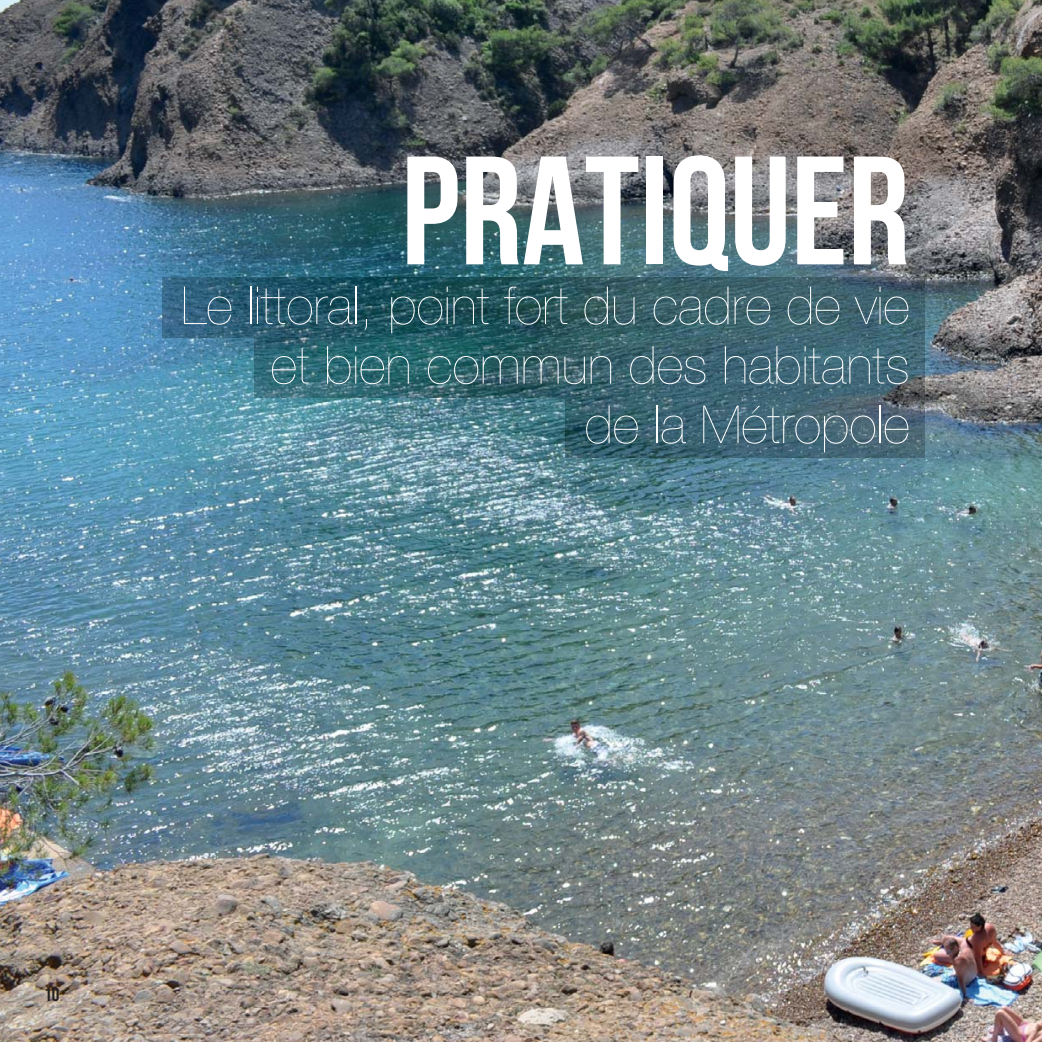
<style>
.page{position:relative;width:1042px;height:1042px;background:#fff}
.page>*{position:absolute;margin:0;border:0;box-sizing:border-box;transform-origin:0 0}
.t1{font:700 154px "Bebas Neue";color:#fff}
.t2{font:200 52.5px/59.5px "Helvetica Neue";color:#fff;text-align:right}
.t3{font:700 19.25px "Bebas Neue";color:#231f20}
</style>
<div class="page">
<img style="left:0;top:0;width:1042px;height:1042px">
<img style="left:162px;top:278px;width:762px;height:60px">
<img style="left:254px;top:338px;width:670px;height:59px">
<img style="left:566px;top:397px;width:358px;height:60px">
<h1 class="t1" style="left:401px;top:121px;width:510px">PRATIQUER</h1>
<p class="t2" style="left:181px;top:280px;width:730px">Le littoral, point fort du cadre de vie et bien commun des habitants<br>de la Métropole</p>
<p class="t3" style="left:44px;top:983px;width:17px">10</p>
</div>
